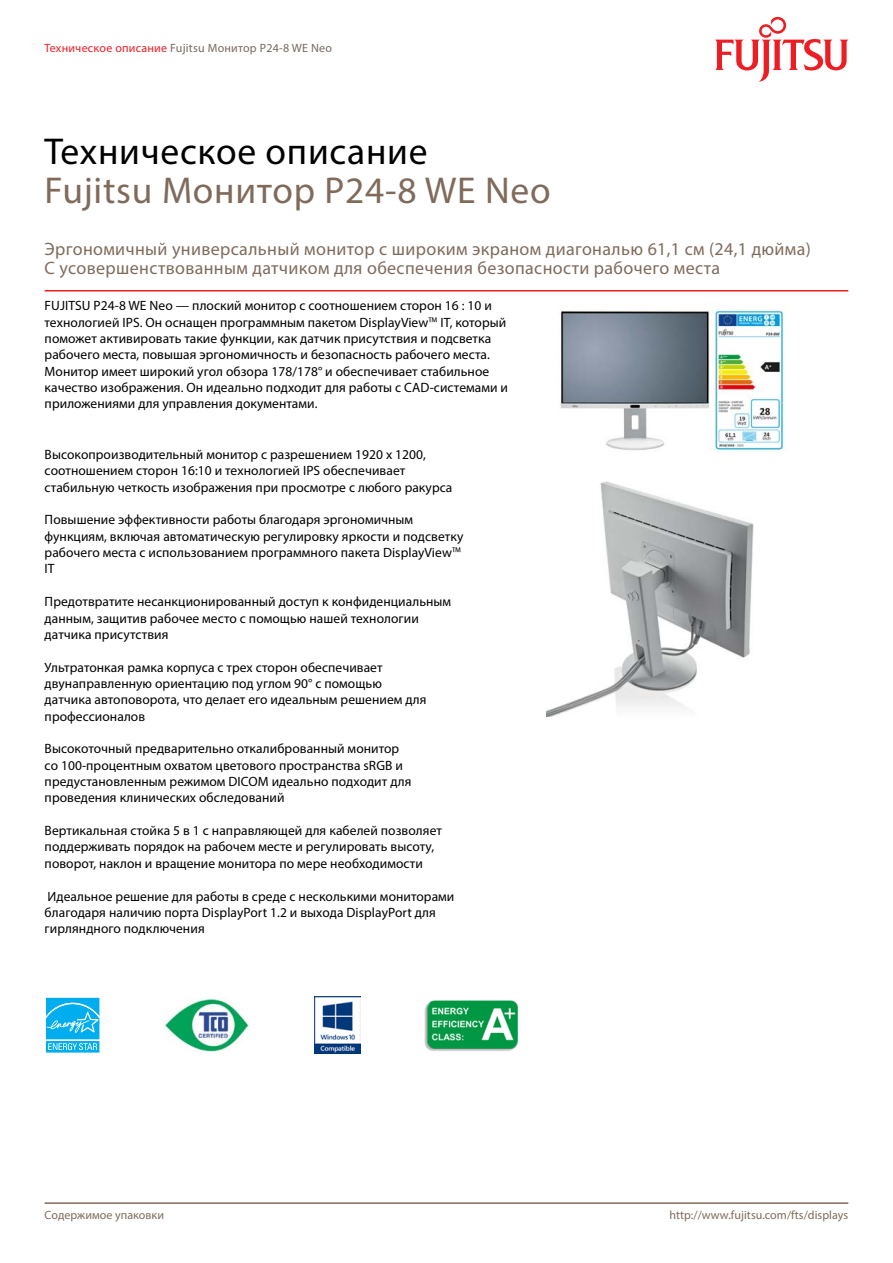
<style>
.page{position:relative;width:893px;height:1263px;background:#fff}
.page>*{position:absolute;margin:0;border:0;box-sizing:border-box;transform-origin:0 0}
.t1{font:37.5px "Myriad Pro";letter-spacing:.02em;color:#806b5b}
.t2{font:37.5px "Myriad Pro";letter-spacing:.02em;color:#000}
.t3{font:18px/19.5px "Myriad Pro";letter-spacing:.02em;color:#806b5b}
.t4{font:13.5px/16.4px "Myriad Pro";letter-spacing:.005em;color:#000}
.t5{font:12px "Myriad Pro";letter-spacing:.005em;color:#806b5b}
.t6{font:12px "Myriad Pro";letter-spacing:.02em;color:#79695e}
.s1{color:#ed1d24}
.s2{font-family:"Fujitsu Sans";font-weight:300}
</style>
<div class="page">
<hr style="left:45px;top:1202px;width:803px;height:2px;background:#806b5b">
<hr style="left:45px;top:290px;width:803px;height:1px;background:#ed1d24">
<svg style="left:715px;top:17px;width:133px;height:65px"></svg>
<img style="left:560px;top:307px;width:227px;height:144px">
<img style="left:546px;top:481px;width:208px;height:235px">
<div style="left:45px;top:996px;width:56px;height:45px;background:#d4f1fc"></div>
<svg style="left:45px;top:998px;width:56px;height:55px;background:#37bff2"></svg>
<img style="left:165px;top:998px;width:84px;height:54px">
<img style="left:314px;top:996px;width:46px;height:58px">
<img style="left:424px;top:1000px;width:95px;height:51px">
<p class="t6" style="left:45px;top:40px;width:289px"><span class="s1">Техническое описание</span> Fujitsu Монитор P24-8 WE Neo</p>
<h1 class="t2" style="left:45px;top:128px;width:384px">Техническое описание</h1>
<h1 class="t1" style="left:45px;top:167px;width:507px">Fujitsu Монитор P24-8 WE Neo</h1>
<h2 class="t3" style="left:45px;top:238px;width:768px">Эргономичный универсальный монитор с широким экраном диагональю 61,1 см (24,1 дюйма)<br>С усовершенствованным датчиком для обеспечения безопасности рабочего места</h2>
<p class="t4" style="left:45px;top:297px;width:465px">FUJITSU P24-8 WE Neo — плоский монитор с соотношением сторон 16 : 10 и технологией IPS. Он оснащен программным пакетом DisplayView<span class="s2">™</span> IT, который поможет активировать такие функции, как датчик присутствия и подсветка рабочего места, повышая эргономичность и безопасность рабочего места.<br>Монитор имеет широкий угол обзора 178/178° и обеспечивает стабильное качество изображения. Он идеально подходит для работы с CAD-системами и приложениями для управления документами.</p>
<p class="t4" style="left:45px;top:446px;width:409px">Высокопроизводительный монитор с разрешением 1920 x 1200, соотношением сторон 16:10 и технологией IPS обеспечивает стабильную четкость изображения при просмотре с любого ракурса</p>
<p class="t4" style="left:45px;top:511px;width:420px">Повышение эффективности работы благодаря эргономичным функциям, включая автоматическую регулировку яркости и подсветку рабочего места с использованием программного пакета DisplayView<span class="s2">™ </span>IT</p>
<p class="t4" style="left:45px;top:593px;width:408px">Предотвратите несанкционированный доступ к конфиденциальным данным, защитив рабочее место с помощью нашей технологии датчика присутствия</p>
<p class="t4" style="left:45px;top:659px;width:383px">Ультратонкая рамка корпуса с трех сторон обеспечивает двунаправленную ориентацию под углом 90° с помощью датчика автоповорота, что делает его идеальным решением для профессионалов</p>
<p class="t4" style="left:45px;top:740px;width:368px">Высокоточный предварительно откалиброванный монитор со 100-процентным охватом цветового пространства sRGB и предустановленным режимом DICOM идеально подходит для проведения клинических обследований</p>
<p class="t4" style="left:45px;top:822px;width:399px">Вертикальная стойка 5 в 1 с направляющей для кабелей позволяет поддерживать порядок на рабочем месте и регулировать высоту, поворот, наклон и вращение монитора по мере необходимости</p>
<p class="t4" style="left:45px;top:888px;width:411px">Идеальное решение для работы в среде с несколькими мониторами благодаря наличию порта DisplayPort 1.2 и выхода DisplayPort для гирляндного подключения</p>
<p class="t5" style="left:45px;top:1207px;width:121px">Содержимое упаковки</p>
<p class="t5" style="left:669px;top:1207px;width:181px">http://www.fujitsu.com/fts/displays</p>
</div>
